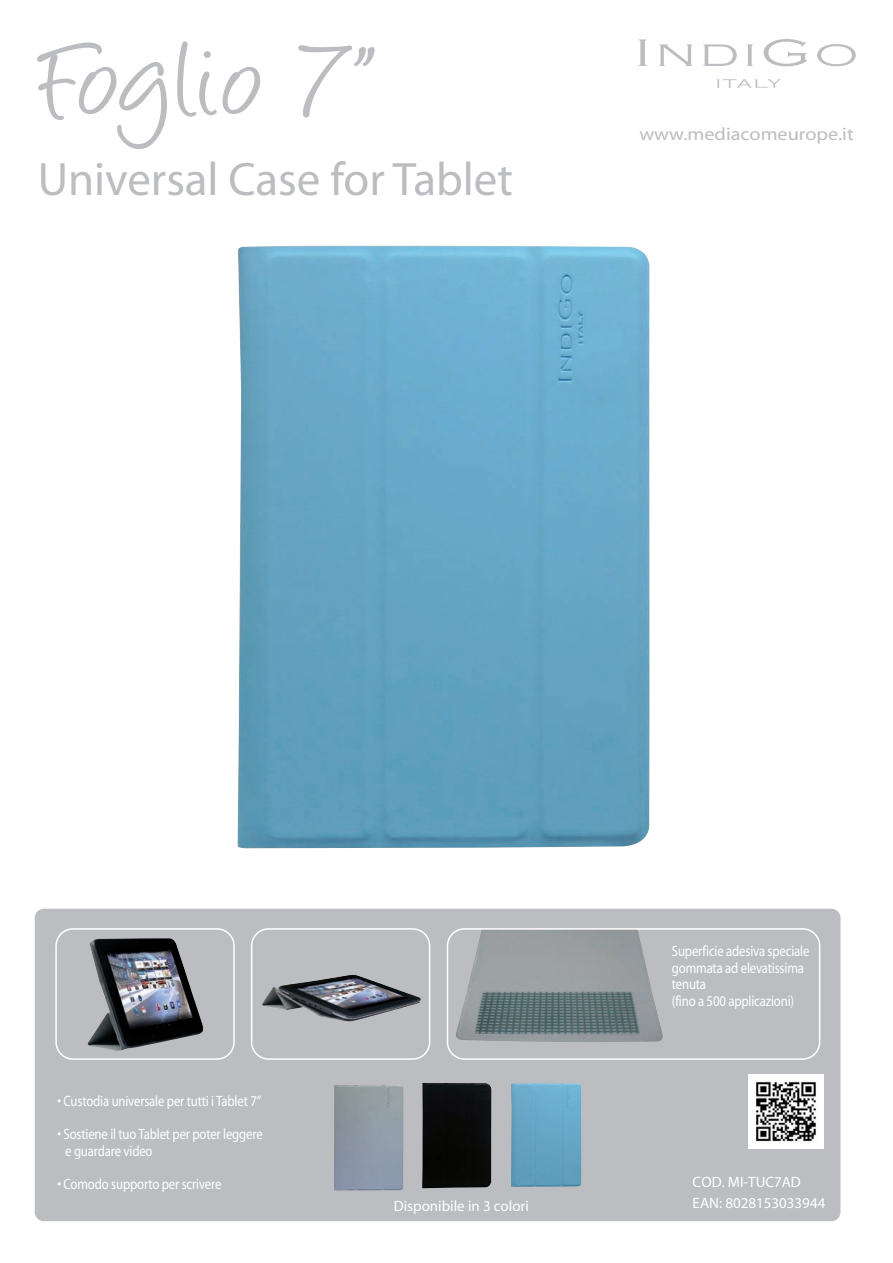
<style>
.page{position:relative;width:893px;height:1263px;background:#fff}
.page>*{position:absolute;margin:0;border:0;box-sizing:border-box;transform-origin:0 0}
.t1{font:121.95px "Angelina";color:#bcbdc0;scale:1.13 1}
.t2{font:47.1px "Myriad";color:#bcbdc0}
.t3{font:18px "Myriad";color:#bcbdc0;scale:1.13 1}
.t4{font:15px/16.5px "Myriad";letter-spacing:-.01em;color:#fff;scale:.85 1}
.t5{font:15px/20.7px "Myriad";letter-spacing:-.01em;color:#fff}
</style>
<div class="page">
<div style="left:35px;top:909px;width:805px;height:312px;background:#bcbdc0;border-radius:9px"></div>
<div style="left:55px;top:928px;width:180px;height:132px;border:2px solid #fff;border-radius:17px"></div>
<div style="left:251px;top:928px;width:179px;height:132px;border:2px solid #fff;border-radius:17px"></div>
<svg style="left:638px;top:39px;width:9px;height:27px"></svg>
<svg style="left:659px;top:44px;width:34px;height:22px"></svg>
<svg style="left:703px;top:44px;width:34px;height:22px"></svg>
<svg style="left:746px;top:44px;width:7px;height:22px"></svg>
<svg style="left:764px;top:39px;width:43px;height:27px"></svg>
<svg style="left:817px;top:44px;width:39px;height:22px"></svg>
<svg style="left:717px;top:79px;width:64px;height:9px"></svg>
<img style="left:87px;top:938px;width:116px;height:113px">
<img style="left:262px;top:975px;width:159px;height:47px">
<img style="left:334px;top:1085px;width:70px;height:106px">
<img style="left:422px;top:1083px;width:69px;height:105px">
<img style="left:511px;top:1083px;width:71px;height:104px">
<img style="left:455px;top:931px;width:208px;height:111px">
<div style="left:447px;top:928px;width:373px;height:132px;border:2px solid #fff;border-radius:17px"></div>
<img style="left:237px;top:246px;width:413px;height:602px">
<img style="left:749px;top:1074px;width:74px;height:75px">
<h1 class="t1" style="left:42px;top:29px;width:298px">Foglio 7”</h1>
<h2 class="t2" style="left:38px;top:156px;width:477px">Universal Case for Tablet</h2>
<p class="t3" style="left:639px;top:125px;width:191px">www.mediacomeurope.it</p>
<p class="t4" style="left:58px;top:1093px;width:241px">• Custodia universale per tutti i Tablet 7”</p>
<p class="t4" style="left:65px;top:1126px;width:234px;text-indent:-8px">• Sostiene il tuo Tablet per poter leggere e guardare video</p>
<p class="t4" style="left:58px;top:1176px;width:194px">• Comodo supporto per scrivere</p>
<p class="t5" style="left:394px;top:1196px;width:137px">Disponibile in 3 colori</p>
<p class="t4" style="left:672px;top:944px;width:163px">Superficie adesiva speciale gommata ad elevatissima tenuta<br>(fino a 500 applicazioni)</p>
<p class="t5" style="left:693px;top:1172px;width:134px">COD. MI-TUC7AD<br>EAN: 8028153033944</p>
</div>
